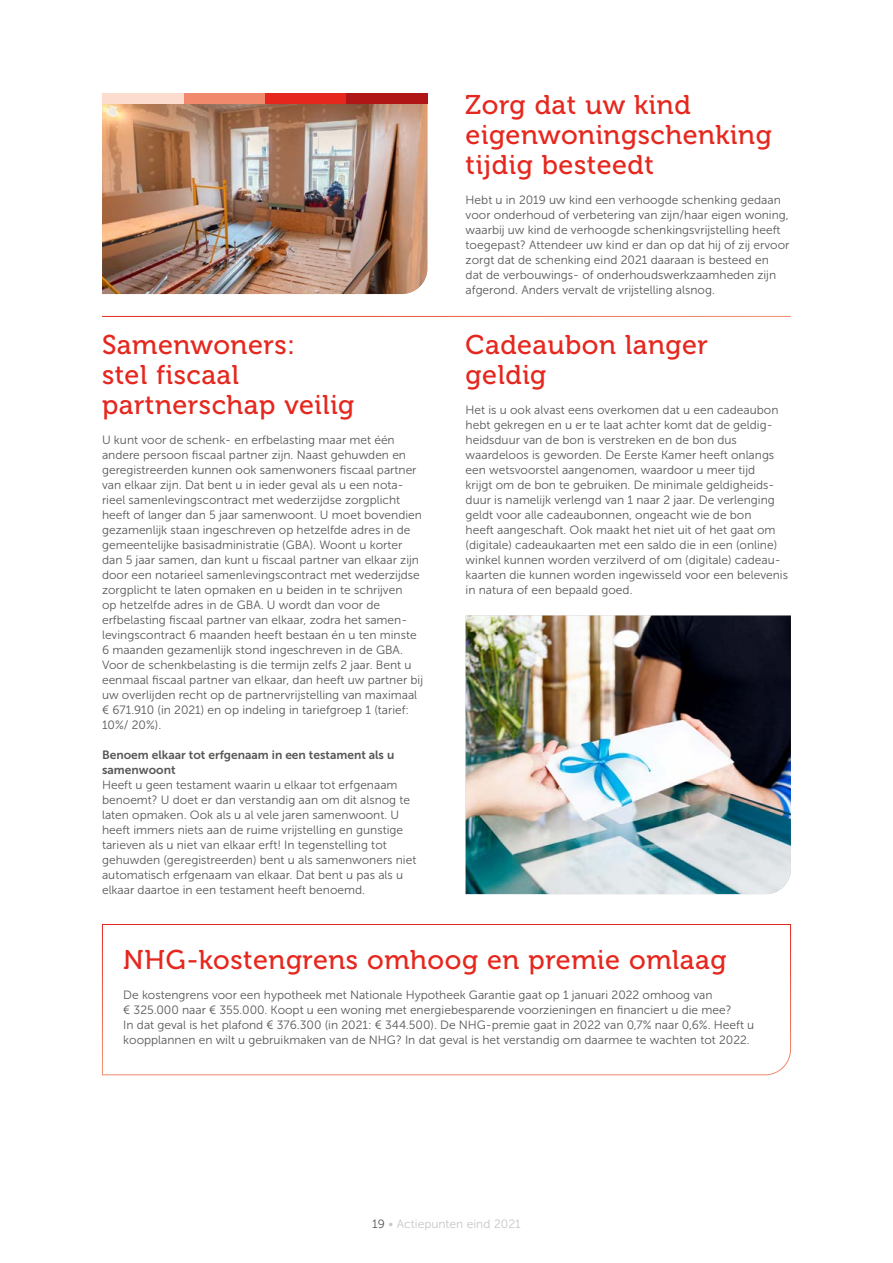
<style>
.page{position:relative;width:893px;height:1263px;background:#fff}
.page>*{position:absolute;margin:0;border:0;box-sizing:border-box;transform-origin:0 0}
.Titel_-_grootte_vari{font:27px/30px "Museo 500";letter-spacing:.02em;color:#e5271e}
.Platte_tekst_Museo_S{font:12px/15px "Museo Sans 300";color:#575756}
.Platte_tekst_Museo_S-2{font:12px/15px "Museo Sans 700";color:#575756}
.t1{font:12px "Museo Sans 300";color:#c6c6c6}
.s1{color:#575756}
</style>
<div class="page">
<svg style="left:102px;top:924px;width:689px;height:151px"></svg>
<img style="left:102px;top:104px;width:325px;height:190px">
<div style="left:346px;top:94px;width:81px;height:10px;background:#af1615"></div>
<div style="left:265px;top:94px;width:81px;height:10px;background:#e5271e"></div>
<div style="left:183px;top:94px;width:82px;height:10px;background:#f18a6c"></div>
<div style="left:102px;top:94px;width:81px;height:10px;background:#fcdcce"></div>
<img style="left:466px;top:615px;width:325px;height:279px">
<p class="Titel_-_grootte_vari" style="left:102px;top:330px;width:254px">Samenwoners:<br>stel fiscaal partnerschap veilig</p>
<p class="Platte_tekst_Museo_S" style="left:102px;top:432px;width:323px">U kunt voor de schenk- en erfbelasting maar met één andere persoon fiscaal partner zijn. Naast gehuwden en geregistreerden kunnen ook samenwoners fiscaal partner van elkaar zijn. Dat bent u in ieder geval als u een nota&shy;rieel samenlevingscontract met wederzijdse zorgplicht heeft of langer dan 5 jaar samenwoont. U moet bovendien gezamenlijk staan ingeschreven op hetzelfde adres in de gemeentelijke basisadministratie (GBA). Woont u korter dan 5 jaar samen, dan kunt u fiscaal partner van elkaar zijn door een notarieel samenlevingscontract met wederzijdse zorgplicht te laten opmaken en u beiden in te schrijven<br>op hetzelfde adres in de GBA. U wordt dan voor de erfbelasting fiscaal partner van elkaar, zodra het samen&shy;levingscontract 6 maanden heeft bestaan én u ten minste 6 maanden gezamenlijk stond ingeschreven in de GBA.<br>Voor de schenkbelasting is die termijn zelfs 2 jaar. Bent u eenmaal fiscaal partner van elkaar, dan heeft uw partner bij uw overlijden recht op de partnervrijstelling van maximaal € 671.910 (in 2021) en op indeling in tariefgroep 1 (tarief:<br>10%/ 20%).</p>
<p class="Platte_tekst_Museo_S-2" style="left:102px;top:747px;width:294px">Benoem elkaar tot erfgenaam in een testament als u samenwoont</p>
<p class="Platte_tekst_Museo_S" style="left:102px;top:777px;width:316px">Heeft u geen testament waarin u elkaar tot erfgenaam benoemt? U doet er dan verstandig aan om dit alsnog te laten opmaken. Ook als u al vele jaren samenwoont. U heeft immers niets aan de ruime vrijstelling en gunstige tarieven als u niet van elkaar erft! In tegenstelling tot gehuwden (geregistreerden) bent u als samenwoners niet automatisch erfgenaam van elkaar. Dat bent u pas als u elkaar daartoe in een testament heeft benoemd.</p>
<p class="Titel_-_grootte_vari" style="left:466px;top:90px;width:308px">Zorg dat uw kind eigenwoningschenking tijdig besteedt</p>
<p class="Platte_tekst_Museo_S" style="left:466px;top:192px;width:325px">Hebt u in 2019 uw kind een verhoogde schenking gedaan voor onderhoud of verbetering van zijn/haar eigen woning, waarbij uw kind de verhoogde schenkingsvrijstelling heeft toegepast? Attendeer uw kind er dan op dat hij of zij ervoor zorgt dat de schenking eind 2021 daaraan is besteed en<br>dat de verbouwings- of onderhoudswerkzaamheden zijn afgerond. Anders vervalt de vrijstelling alsnog.</p>
<p class="Titel_-_grootte_vari" style="left:466px;top:330px;width:244px">Cadeaubon langer geldig</p>
<p class="Platte_tekst_Museo_S" style="left:466px;top:402px;width:324px">Het is u ook alvast eens overkomen dat u een cadeaubon hebt gekregen en u er te laat achter komt dat de geldig&shy;heidsduur van de bon is verstreken en de bon dus waardeloos is geworden. De Eerste Kamer heeft onlangs een wetsvoorstel aangenomen, waardoor u meer tijd<br>krijgt om de bon te gebruiken. De minimale geldigheids&shy;duur is namelijk verlengd van 1 naar 2 jaar. De verlenging geldt voor alle cadeaubonnen, ongeacht wie de bon<br>heeft aangeschaft. Ook maakt het niet uit of het gaat om (digitale) cadeaukaarten met een saldo die in een (online) winkel kunnen worden verzilverd of om (digitale) cadeau&shy;kaarten die kunnen worden ingewisseld voor een belevenis in natura of een bepaald goed.</p>
<p class="Titel_-_grootte_vari" style="left:123px;top:945px;width:605px">NHG-kostengrens omhoog en premie omlaag</p>
<p class="Platte_tekst_Museo_S" style="left:123px;top:987px;width:632px">De kostengrens voor een hypotheek met Nationale Hypotheek Garantie gaat op 1 januari 2022 omhoog van<br>€ 325.000 naar € 355.000. Koopt u een woning met energiebesparende voorzieningen en financiert u die mee?<br>In dat geval is het plafond € 376.300 (in 2021: € 344.500). De NHG-premie gaat in 2022 van 0,7% naar 0,6%. Heeft u koopplannen en wilt u gebruikmaken van de NHG? In dat geval is het verstandig om daarmee te wachten tot 2022.</p>
<p class="t1" style="left:372px;top:1218px;width:150px"><span class="s1">19</span> • Actiepunten eind 2021</p>
</div>
